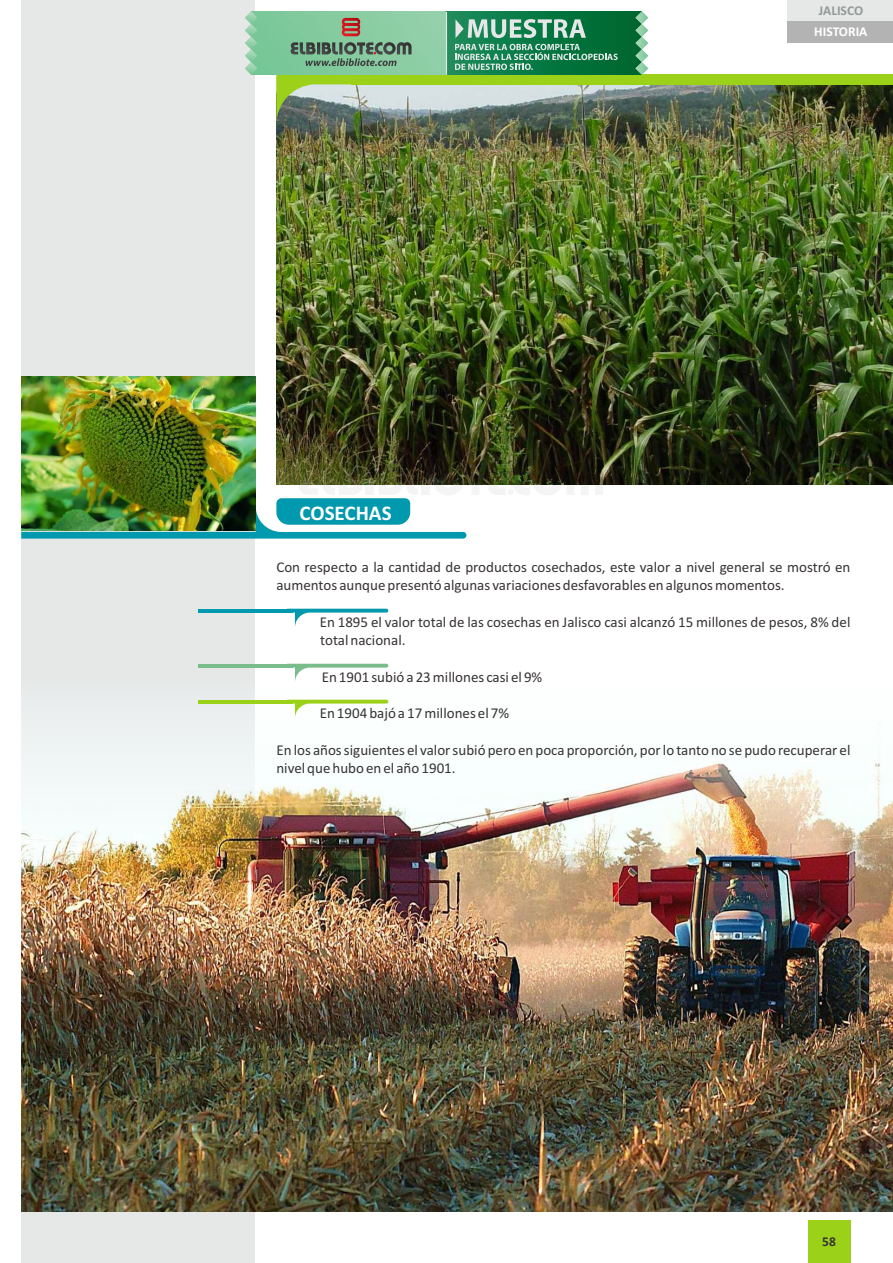
<style>
.page{position:relative;width:893px;height:1263px;background:#fff}
.page>*{position:absolute;margin:0;border:0;box-sizing:border-box;transform-origin:0 0}
.t1{font:700 21px "Calibri";color:#fff}
.t2{font:15px/18.3px "Calibri";color:#383336}
.t3{font:700 13.5px "Calibri";color:#fff}
.t4{font:700 13.5px "Calibri";color:#969999}
.t5{font:700 13.5px "Calibri";color:#383336}
</style>
<div class="page">
<div style="left:808px;top:1220px;width:43px;height:43px;background:#9bd219"></div>
<div style="left:787px;top:0;width:106px;height:21px;background:#e6e8e8"></div>
<div style="left:787px;top:21px;width:106px;height:22px;background:#b3b3b3"></div>
<div style="left:21px;top:0;width:234px;height:1263px;background:#e6e8e8"></div>
<img style="left:21px;top:663px;width:872px;height:549px">
<svg style="left:287px;top:609px;width:101px;height:18px"></svg>
<hr style="left:198px;top:609px;width:95px;height:3px;background:#0099ad">
<svg style="left:287px;top:664px;width:101px;height:18px"></svg>
<hr style="left:198px;top:664px;width:95px;height:4px;background:#7abd8a">
<svg style="left:287px;top:700px;width:101px;height:18px"></svg>
<hr style="left:198px;top:700px;width:95px;height:3px;background:#9bd219">
<img style="left:276px;top:84px;width:617px;height:401px">
<div style="left:351px;top:74px;width:542px;height:10px;background:#9bd219"></div>
<img style="left:21px;top:377px;width:234px;height:87px">
<svg style="left:257px;top:11px;width:189px;height:64px;background:#81c99d"></svg>
<img style="left:21px;top:464px;width:582px;height:75px">
<div style="left:446px;top:11px;width:196px;height:64px;background:linear-gradient(to right,#1a8c5b,#00642b)"></div>
<svg style="left:245px;top:11px;width:12px;height:64px"></svg>
<svg style="left:635px;top:11px;width:13px;height:64px"></svg>
<svg style="left:276px;top:18px;width:342px;height:106px;background:#78a87f"></svg>
<hr style="left:446px;top:12px;width:1px;height:63px;background:#e6e7e9">
<h1 class="t1" style="left:300px;top:504px;width:94px">COSECHAS</h1>
<p class="t4" style="left:819px;top:5px;width:46px">JALISCO</p>
<p class="t3" style="left:814px;top:26px;width:55px">HISTORIA</p>
<p class="t2" style="left:276px;top:559px;width:575px">Con respecto a la cantidad de productos cosechados, este valor a nivel general se mostró en aumentos aunque presentó algunas variaciones desfavorables en algunos momentos.</p>
<p class="t2" style="left:320px;top:614px;width:532px">En 1895 el valor total de las cosechas en Jalisco casi alcanzó 15 millones de pesos, 8% del total nacional.</p>
<p class="t2" style="left:322px;top:669px;width:222px">En 1901 subió a 23 millones casi el 9%</p>
<p class="t2" style="left:320px;top:705px;width:191px">En 1904 bajó a 17 millones el 7%</p>
<p class="t2" style="left:276px;top:742px;width:576px">En los años siguientes el valor subió pero en poca proporción, por lo tanto no se pudo recuperar el nivel que hubo en el año 1901.</p>
<p class="t5" style="left:822px;top:1236px;width:15px">58</p>
</div>
